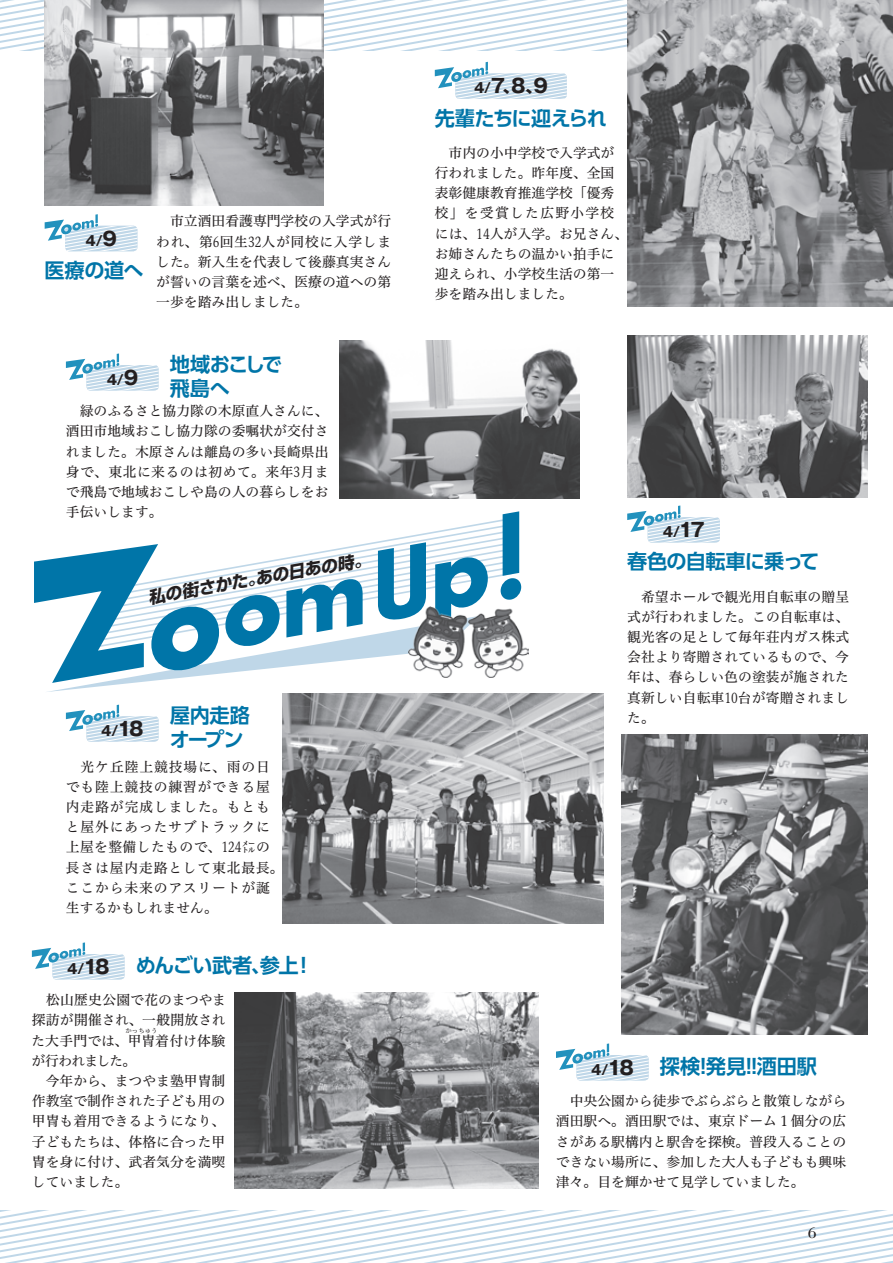
<style>
.page{position:relative;width:893px;height:1263px;background:#fff}
.page>*{position:absolute;margin:0;border:0;box-sizing:border-box;transform-origin:0 0}
.t1{font:700 20.25px/23.4px "UD Shin Go Pro De";letter-spacing:-.03em;color:#0075a8}
.t2{font:700 20.25px "UD Shin Go Pro De";letter-spacing:-.055em;color:#0075a8}
.t3{font:700 19.2px "Gothic MB101";color:#231f20}
.t4{font:italic 700 16.8px "Shin Go";color:#231f20}
.t5{font:16.5px "Bodoni";color:#231f20}
.t6{font:13.8px/20.2px "Hiragino UD Serif Std N W4";color:#231f20;text-align:justify}
.t7{font:13.8px/20.2px "Hiragino UD Serif Std N W4";letter-spacing:.06em;color:#231f20}
.t8{font:700 13.8px "Gothic MB101";color:#231f20}
.t9{font:13.8px "Hiragino UD Serif Std N W4";letter-spacing:-.055em;color:#231f20}
.t10{font:6.45px "Hiragino UD Serif Std N W4";color:#231f20}
.s1{font-size:19.2px}
.s2{font-size:13.8px}
</style>
<div class="page">
<svg style="left:0;top:1210px;width:887px;height:2px"></svg>
<svg style="left:0;top:1212px;width:893px;height:7px"></svg>
<svg style="left:0;top:1219px;width:893px;height:44px"></svg>
<img style="left:45px;top:0;width:279px;height:206px">
<img style="left:627px;top:0;width:266px;height:307px">
<img style="left:339px;top:340px;width:240px;height:159px">
<img style="left:283px;top:693px;width:320px;height:230px">
<img style="left:235px;top:993px;width:303px;height:195px">
<img style="left:622px;top:734px;width:245px;height:300px">
<img style="left:627px;top:336px;width:240px;height:161px">
<svg style="left:556px;top:1043px;width:93px;height:37px"></svg>
<svg style="left:34px;top:511px;width:487px;height:181px"></svg>
<img style="left:409px;top:606px;width:119px;height:71px">
<svg style="left:627px;top:505px;width:93px;height:38px"></svg>
<svg style="left:45px;top:214px;width:92px;height:37px"></svg>
<svg style="left:66px;top:353px;width:93px;height:38px"></svg>
<svg style="left:66px;top:705px;width:93px;height:37px"></svg>
<svg style="left:32px;top:942px;width:93px;height:37px"></svg>
<svg style="left:435px;top:62px;width:132px;height:37px"></svg>
<p class="t8" style="left:85px;top:231px;width:33px">4/<span class="s1">9</span></p>
<p class="t1" style="left:45px;top:258px;width:101px">医療の道へ</p>
<p class="t6" style="left:156px;top:210px;width:236px;text-indent:14px">市立酒田看護専門学校の入学式が行われ、第6回生32人が同校に入学しました。新入生を代表して後藤真実さんが誓いの言葉を述べ、医療の道への第一歩を踏み出しました。</p>
<p class="t1" style="left:170px;top:352px;width:114px">地域おこしで飛島へ</p>
<p class="t8" style="left:107px;top:370px;width:33px">4/<span class="s1">9</span></p>
<p class="t6" style="left:66px;top:400px;width:264px;text-indent:14px">緑のふるさと協力隊の木原直人さんに、酒田市地域おこし協力隊の委嘱状が交付されました。木原さんは離島の多い長崎県出身で、東北に来るのは初めて。来年3月まで飛島で地域おこしや島の人の暮らしをお手伝いします。</p>
<p class="t3" style="left:474px;top:72px;width:76px"><span class="s2">4/</span>7、8、9</p>
<p class="t2" style="left:435px;top:102px;width:174px">先輩たちに迎えられ</p>
<p class="t6" style="left:435px;top:142px;width:195px;text-align:left;text-indent:14px">市内の小中学校で入学式が行われました。昨年度、全国表彰健康教育推進学校「優秀校」を受賞した広野小学校には、14人が入学。お兄さん、お姉さんたちの温かい拍手に迎えられ、小学校生活の第一歩を踏み出しました。</p>
<p class="t8" style="left:663px;top:522px;width:44px">4/<span class="s1">17</span></p>
<p class="t4" style="left:146px;top:586px;width:226px;rotate:-10deg">私の街さかた。あの日あの時。</p>
<p class="t1" style="left:627px;top:549px;width:194px">春色の自転車に乗って</p>
<p class="t6" style="left:627px;top:585px;width:224px;text-indent:14px">希望ホールで観光用自転車の贈呈式が行われました。この自転車は、観光客の足として毎年荘内ガス株式会社より寄贈されているもので、今年は、春らしい色の塗装が施された真新しい自転車10台が寄贈されました。</p>
<p class="t1" style="left:170px;top:703px;width:82px">屋内走路オープン</p>
<p class="t8" style="left:101px;top:721px;width:44px">4/<span class="s1">18</span></p>
<p class="t7" style="left:66px;top:755px;width:219px;text-indent:15px">光ケ丘陸上競技場に、雨の日でも陸上競技の練習ができる屋内走路が完成しました。もともと屋外にあったサブトラックに上屋を整備したもので、124㍍の長さは屋内走路として東北最長。ここから未来のアスリートが誕生するかもしれません。</p>
<p class="t8" style="left:67px;top:959px;width:44px">4/<span class="s1">18</span></p>
<p class="t2" style="left:136px;top:949px;width:180px">めんごい武者、参上！</p>
<p class="t6" style="left:31px;top:989px;width:196px;text-indent:15px">松山歴史公園で花のまつやま探訪が開催され、一般開放された大手門では、甲冑着付け体験</p>
<p class="t10" style="left:126px;top:1025px;width:33px">かっちゅう</p>
<p class="t9" style="left:32px;top:1050px;width:106px">が行われました。</p>
<p class="t6" style="left:46px;top:1070px;width:181px">今年から、まつやま塾甲冑制</p>
<p class="t6" style="left:32px;top:1090px;width:195px">作教室で制作された子ども用の</p>
<p class="t6" style="left:32px;top:1110px;width:195px">甲冑も着用できるようになり、</p>
<p class="t6" style="left:32px;top:1130px;width:195px">子どもたちは、体格に合った甲</p>
<p class="t6" style="left:32px;top:1151px;width:195px">冑を身に付け、武者気分を満喫</p>
<p class="t6" style="left:32px;top:1171px;width:98px">していました。</p>
<p class="t8" style="left:591px;top:1060px;width:44px">4/<span class="s1">18</span></p>
<p class="t1" style="left:660px;top:1054px;width:159px">探検!発見!!酒田駅</p>
<p class="t6" style="left:556px;top:1090px;width:292px;text-indent:14px">中央公園から徒歩でぶらぶらと散策しながら酒田駅へ。酒田駅では、東京ドーム１個分の広さがある駅構内と駅舎を探検。普段入ることのできない場所に、参加した大人も子どもも興味津々。目を輝かせて見学していました。</p>
<p class="t5" style="left:808px;top:1224px;width:10px">6</p>
</div>
